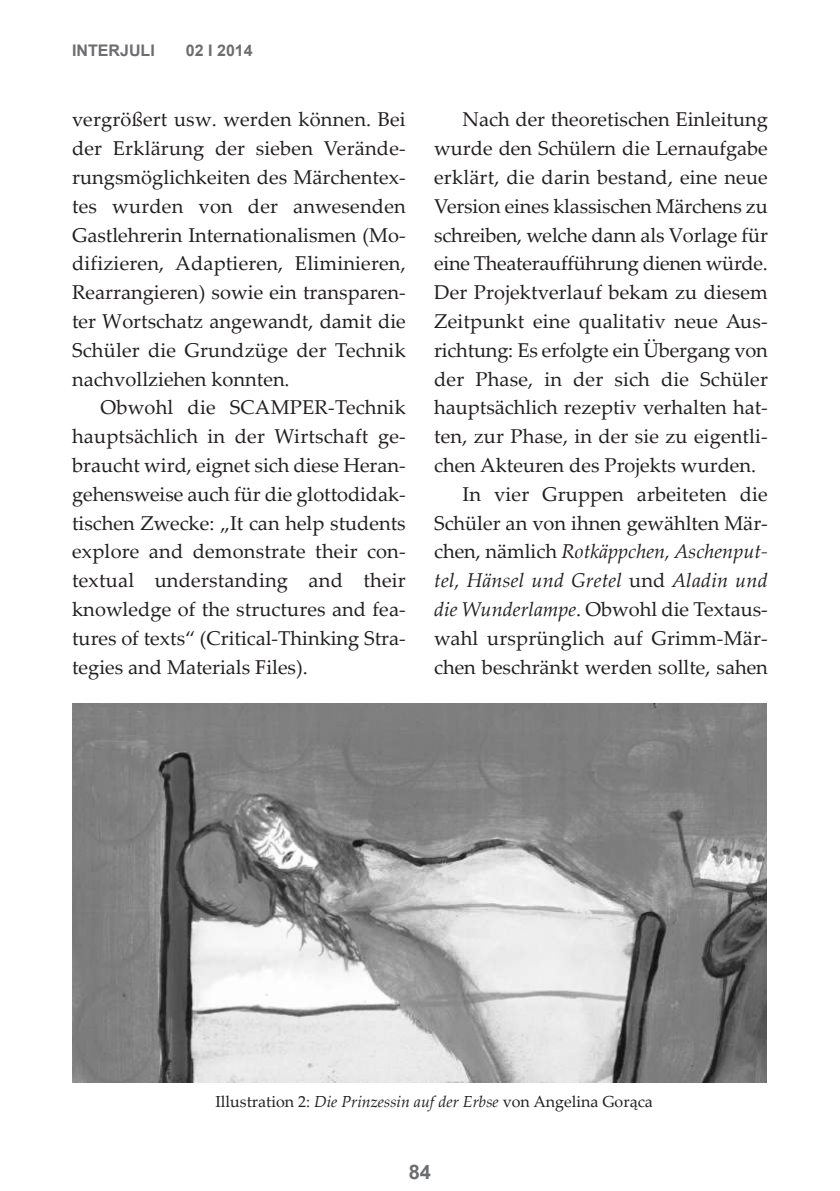
<style>
.page{position:relative;width:840px;height:1191px;background:#fff}
.page>*{position:absolute;margin:0;border:0;box-sizing:border-box;transform-origin:0 0}
.t1{font:20px/28.8px "Palatino Linotype";color:#231f20;text-align:justify}
.t2{font:italic 20px "Palatino Linotype";letter-spacing:.01em;color:#231f20}
.t3{font:700 20px "Arial";color:#6c6d70}
.t4{font:16px "Palatino Linotype";color:#231f20}
.t5{font:700 16px "Arial";color:#6c6d70}
.s1{font-style:normal}
.s2{font-style:italic}
</style>
<div class="page">
<img style="left:72px;top:704px;width:694px;height:378px">
<p class="t5" style="left:72px;top:41px;width:84px">INTERJULI</p>
<p class="t5" style="left:186px;top:41px;width:68px">02 I 2014</p>
<p class="t1" style="left:72px;top:107px;width:335px">vergrößert usw. werden können. Bei der Erklärung der sieben Verände&shy;rungsmöglichkeiten des Märchentex&shy;tes wurden von der anwesenden Gastlehrerin Internationalismen (Mo&shy;difizieren, Adaptieren, Eliminieren, Rearrangieren) sowie ein transparen&shy;ter Wortschatz angewandt, damit die Schüler die Grundzüge der Technik nachvollziehen konnten.</p>
<p class="t1" style="left:72px;top:395px;width:335px;text-indent:28px">Obwohl die SCAMPER-Technik hauptsächlich in der Wirtschaft ge&shy;braucht wird, eignet sich diese Heran&shy;gehensweise auch für die glottodidak&shy;tischen Zwecke: „It can help students explore and demonstrate their con&shy;textual understanding and their knowledge of the structures and fea&shy;tures of texts“ (Critical-Thinking Stra&shy;tegies and Materials Files).</p>
<p class="t1" style="left:462px;top:107px;width:307px">Nach der theoretischen Einleitung</p>
<p class="t1" style="left:434px;top:136px;width:335px">wurde den Schülern die Lernaufgabe</p>
<p class="t1" style="left:434px;top:165px;width:335px">erklärt, die darin bestand, eine neue</p>
<p class="t1" style="left:434px;top:194px;width:335px">Version eines klassischen Märchens zu</p>
<p class="t1" style="left:434px;top:223px;width:335px">schreiben, welche dann als Vorlage für</p>
<p class="t1" style="left:434px;top:251px;width:335px">eine Theateraufführung dienen würde.</p>
<p class="t1" style="left:434px;top:280px;width:335px">Der Projektverlauf bekam zu diesem</p>
<p class="t1" style="left:434px;top:309px;width:335px">Zeitpunkt eine qualitativ neue Aus-</p>
<p class="t1" style="left:434px;top:338px;width:335px">richtung: Es erfolgte ein Übergang von</p>
<p class="t1" style="left:434px;top:367px;width:335px">der Phase, in der sich die Schüler</p>
<p class="t1" style="left:434px;top:395px;width:335px">hauptsächlich rezeptiv verhalten hat-</p>
<p class="t1" style="left:434px;top:424px;width:335px">ten, zur Phase, in der sie zu eigentli-</p>
<p class="t1" style="left:434px;top:453px;width:323px">chen Akteuren des Projekts wurden.</p>
<p class="t1" style="left:462px;top:482px;width:307px">In vier Gruppen arbeiteten die</p>
<p class="t1" style="left:434px;top:511px;width:335px">Schüler an von ihnen gewählten Mär-</p>
<p class="t2" style="left:434px;top:544px;width:335px"><span class="s1">chen, nämlich</span> Rotkäppchen, Aschenput-</p>
<p class="t2" style="left:434px;top:572px;width:335px">tel, Hänsel und Gretel <span class="s1">und</span> Aladin und</p>
<p class="t1" style="left:434px;top:597px;width:335px"><span class="s2">die Wunderlampe</span>. Obwohl die Textaus-</p>
<p class="t1" style="left:434px;top:626px;width:335px">wahl ursprünglich auf Grimm-Mär-</p>
<p class="t1" style="left:434px;top:655px;width:335px">chen beschränkt werden sollte, sahen</p>
<p class="t4" style="left:215px;top:1095px;width:438px">Illustration 2: <span class="s2">Die Prinzessin auf der Erbse</span> von Angelina Gorąca</p>
<p class="t3" style="left:408px;top:1161px;width:24px">84</p>
</div>
